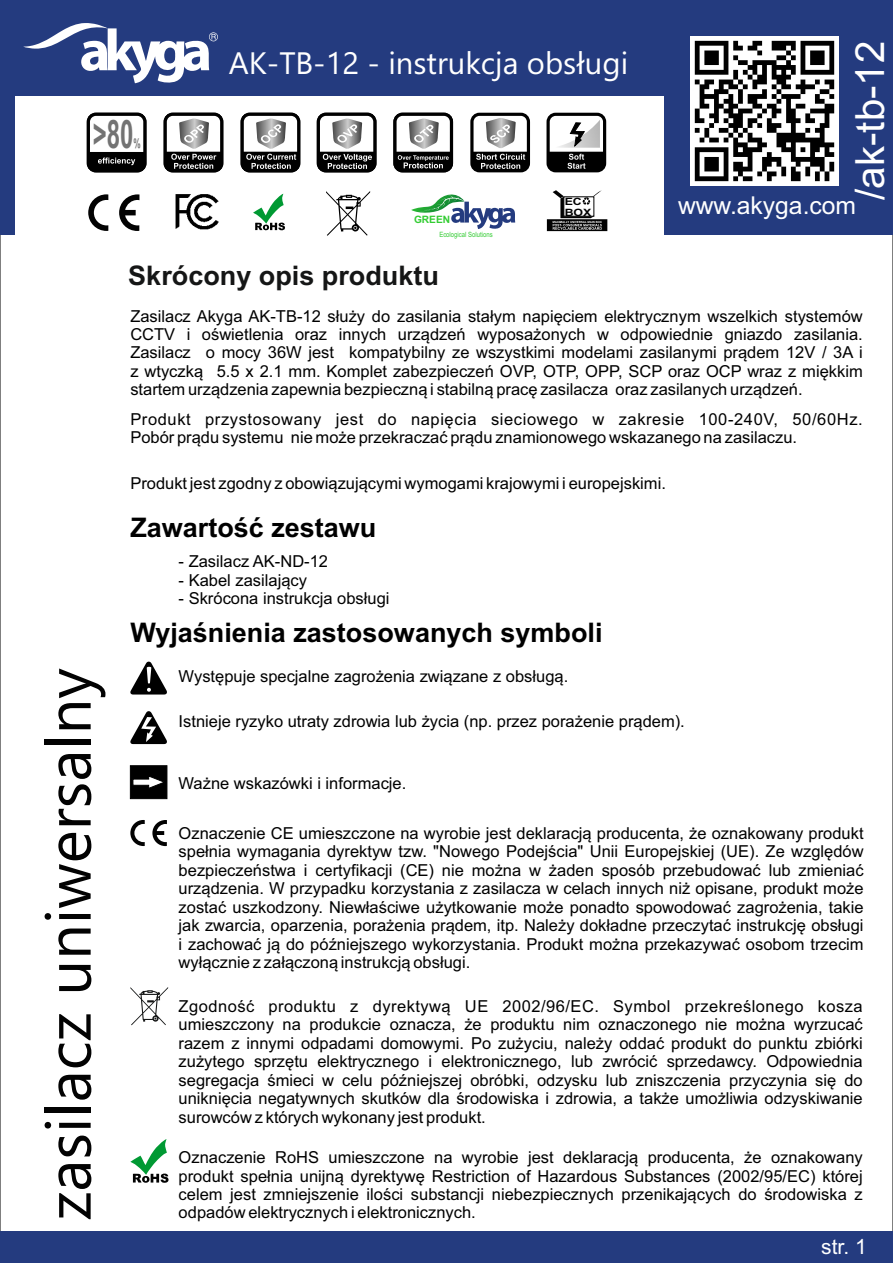
<style>
.page{position:relative;width:893px;height:1263px;background:#fff}
.page>*{position:absolute;margin:0;border:0;box-sizing:border-box;transform-origin:0 0}
.t1{font:63px "Ebrima";color:#020202}
.t2{font:40.35px "Arial";color:#fff}
.t3{font:700 39.3px "Arial";color:#737373;scale:.61 1}
.t4{font:31.05px "Ebrima";color:#fff}
.t5{font:700 27px "Arial";color:#000}
.t6{font:700 27px "Arial";color:#151616}
.t7{font:24.6px "Arial";color:#fff}
.t8{font:21px "Arial";color:#fff}
.t9{font:16.5px/18.5px "Arial";color:#000;text-align:justify}
.t10{font:700 13.35px "Arial";color:#737373;scale:.61 1}
.t11{font:700 10.2px "Arial";color:#3c3}
.t12{font:700 10.05px/11.2px "Arial";color:#020202;scale:1.23 1}
.t13{font:7.2px "Arial Narrow";color:#3c3}
</style>
<div class="page">
<div style="left:0;top:0;width:893px;height:235px;background:#243b7f"></div>
<div style="left:16px;top:96px;width:648px;height:149px;background:#fff"></div>
<div style="left:470px;top:113px;width:60px;height:59px;background:#fff;border:3px solid #000;border-radius:8px"></div>
<div style="left:393px;top:113px;width:60px;height:59px;background:#fff;border:3px solid #000;border-radius:8px"></div>
<svg style="left:395px;top:118px;width:56px;height:53px"></svg>
<svg style="left:472px;top:118px;width:56px;height:53px"></svg>
<div style="left:546px;top:113px;width:60px;height:59px;background:#fff;border:3px solid #000;border-radius:8px"></div>
<div style="left:164px;top:113px;width:59px;height:59px;background:#fff;border:3px solid #000;border-radius:8px"></div>
<div style="left:241px;top:113px;width:59px;height:59px;background:#fff;border:3px solid #000;border-radius:8px"></div>
<div style="left:317px;top:113px;width:59px;height:59px;background:#fff;border:3px solid #000;border-radius:8px"></div>
<svg style="left:165px;top:118px;width:57px;height:53px"></svg>
<svg style="left:242px;top:118px;width:57px;height:53px"></svg>
<svg style="left:318px;top:118px;width:57px;height:53px"></svg>
<div style="left:87px;top:113px;width:59px;height:59px;background:#fff;border:3px solid #000;border-radius:8px"></div>
<svg style="left:88px;top:152px;width:57px;height:19px"></svg>
<svg style="left:548px;top:120px;width:57px;height:51px"></svg>
<svg style="left:23px;top:23px;width:195px;height:60px"></svg>
<svg style="left:130px;top:662px;width:37px;height:32px"></svg>
<svg style="left:130px;top:711px;width:37px;height:33px"></svg>
<svg style="left:130px;top:765px;width:38px;height:34px"></svg>
<svg style="left:130px;top:987px;width:38px;height:38px"></svg>
<div style="left:0;top:1231px;width:893px;height:31px;background:#243b7f"></div>
<svg style="left:152px;top:820px;width:15px;height:26px"></svg>
<svg style="left:130px;top:820px;width:15px;height:26px"></svg>
<svg style="left:253px;top:194px;width:32px;height:37px"></svg>
<svg style="left:119px;top:194px;width:20px;height:37px"></svg>
<svg style="left:88px;top:194px;width:20px;height:37px"></svg>
<svg style="left:547px;top:190px;width:60px;height:41px"></svg>
<svg style="left:411px;top:194px;width:104px;height:35px"></svg>
<img style="left:175px;top:194px;width:44px;height:36px">
<svg style="left:326px;top:191px;width:44px;height:45px"></svg>
<svg style="left:130px;top:1139px;width:39px;height:44px"></svg>
<img style="left:690px;top:37px;width:148px;height:149px">
<h3 class="t3" style="left:93px;top:119px;width:68px">&gt;80</h3>
<p class="t10" style="left:134px;top:138px;width:13px">%</p>
<h3 class="t4" style="left:229px;top:51px;width:401px">AK-TB-12 - instrukcja obsługi</h3>
<h2 class="t2" style="left:855px;top:200px;width:160px;rotate:-90deg">/ak-tb-12</h2>
<h3 class="t7" style="left:678px;top:196px;width:180px">www.akyga.com</h3>
<p class="t12" style="left:565px;top:196px;width:23px">EC<br>BOX</p>
<p class="t11" style="left:414px;top:215px;width:38px">GREEN</p>
<p class="t13" style="left:439px;top:232px;width:55px">Ecological Solutions</p>
<h3 class="t6" style="left:128px;top:265px;width:312px">Skrócony opis produktu</h3>
<p class="t9" style="left:130px;top:308px;width:734px">Zasilacz Akyga AK-TB-12 służy do zasilania stałym napięciem elektrycznym wszelkich stystemów CCTV i oświetlenia oraz innych urządzeń wyposażonych w odpowiednie gniazdo zasilania.<br>Zasilacz o mocy 36W jest kompatybilny ze wszystkimi modelami zasilanymi prądem 12V / 3A i z wtyczką 5.5 x 2.1 mm. Komplet zabezpieczeń OVP, OTP, OPP, SCP oraz OCP wraz z miękkim startem urządzenia zapewnia bezpieczną i stabilną pracę zasilacza oraz zasilanych urządzeń.</p>
<p class="t9" style="left:130px;top:411px;width:734px">Produkt przystosowany jest do napięcia sieciowego w zakresie 100-240V, 50/60Hz.<br>Pobór prądu systemu nie może przekraczać prądu znamionowego wskazanego na zasilaczu.</p>
<p class="t9" style="left:130px;top:476px;width:537px">Produkt jest zgodny z obowiązującymi wymogami krajowymi i europejskimi.</p>
<h3 class="t5" style="left:130px;top:517px;width:248px">Zawartość zestawu</h3>
<p class="t9" style="left:179px;top:554px;width:151px">- Zasilacz AK-ND-12</p>
<p class="t9" style="left:179px;top:572px;width:130px">- Kabel zasilający</p>
<p class="t9" style="left:179px;top:590px;width:212px">- Skrócona instrukcja obsługi</p>
<h1 class="t1" style="left:45px;top:1220px;width:553px;rotate:-90deg">zasilacz uniwersalny</h1>
<h3 class="t5" style="left:130px;top:622px;width:474px">Wyjaśnienia zastosowanych symboli</h3>
<p class="t9" style="left:179px;top:669px;width:391px">Występuje specjalne zagrożenia związane z obsługą.</p>
<p class="t9" style="left:179px;top:713px;width:508px">Istnieje ryzyko utraty zdrowia lub życia (np. przez porażenie prądem).</p>
<p class="t9" style="left:179px;top:775px;width:229px">Ważne wskazówki i informacje.</p>
<p class="t9" style="left:179px;top:825px;width:686px">Oznaczenie CE umieszczone na wyrobie jest deklaracją producenta, że oznakowany produkt spełnia wymagania dyrektyw tzw. "Nowego Podejścia" Unii Europejskiej (UE). Ze względów bezpieczeństwa i certyfikacji (CE) nie można w żaden sposób przebudować lub zmieniać urządzenia. W przypadku korzystania z zasilacza w celach innych niż opisane, produkt może zostać uszkodzony. Niewłaściwe użytkowanie może ponadto spowodować zagrożenia, takie jak zwarcia, oparzenia, porażenia prądem, itp. Należy dokładne przeczytać instrukcję obsługi i zachować ją do późniejszego wykorzystania. Produkt można przekazywać osobom trzecim wyłącznie z załączoną instrukcją obsługi.</p>
<p class="t9" style="left:179px;top:998px;width:686px">Zgodność produktu z dyrektywą UE 2002/96/EC. Symbol przekreślonego kosza umieszczony na produkcie oznacza, że produktu nim oznaczonego nie można wyrzucać razem z innymi odpadami domowymi. Po zużyciu, należy oddać produkt do punktu zbiórki zużytego sprzętu elektrycznego i elektronicznego, lub zwrócić sprzedawcy. Odpowiednia segregacja śmieci w celu późniejszej obróbki, odzysku lub zniszczenia przyczynia się do uniknięcia negatywnych skutków dla środowiska i zdrowia, a także umożliwia odzyskiwanie surowców z których wykonany jest produkt.</p>
<p class="t9" style="left:179px;top:1150px;width:686px">Oznaczenie RoHS umieszczone na wyrobie jest deklaracją producenta, że oznakowany produkt spełnia unijną dyrektywę Restriction of Hazardous Substances (2002/95/EC) której celem jest zmniejszenie ilości substancji niebezpiecznych przenikających do środowiska z odpadów elektrycznych i elektronicznych.</p>
<p class="t8" style="left:821px;top:1239px;width:47px">str. 1</p>
</div>
